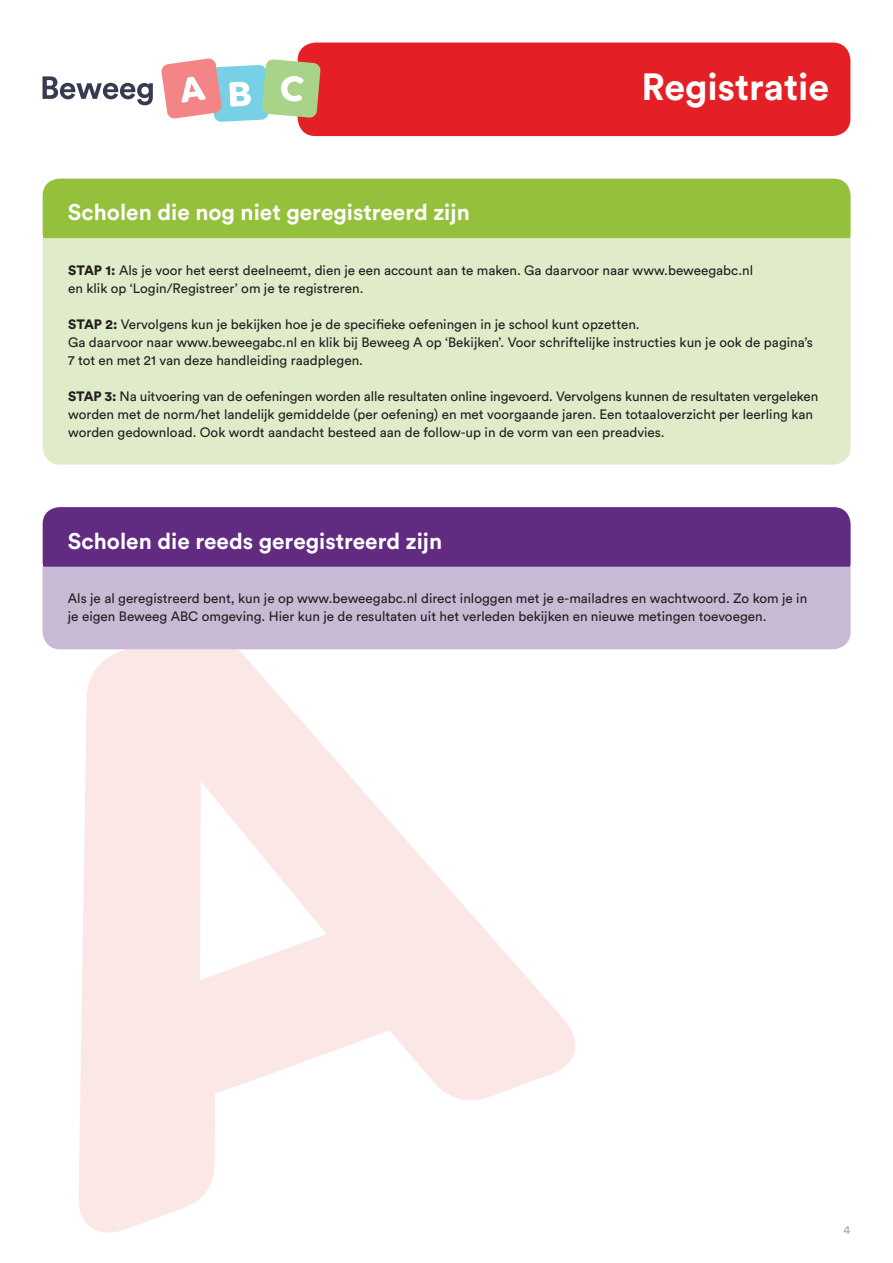
<style>
.page{position:relative;width:893px;height:1263px;background:#fff}
.page>*{position:absolute;margin:0;border:0;box-sizing:border-box;transform-origin:0 0}
.t1{font:700 37.5px "Circular Std";color:#fff}
.t2{font:700 22.5px "Circular Std";color:#fff}
.t3{font:13.5px/18px "Circular Std";color:#231f20}
.t4{font:12px "Circular Std";color:#a8a9ad}
.s1{font-weight:900}
</style>
<div class="page">
<svg style="left:78px;top:649px;width:505px;height:584px;fill:#fce7e7"></svg>
<div style="left:43px;top:179px;width:808px;height:72px;background:#95c03c;border-radius:17px"></div>
<div style="left:43px;top:507px;width:808px;height:72px;background:#612b81;border-radius:17px"></div>
<div style="left:43px;top:238px;width:808px;height:227px;background:#e0ebc9"></div>
<div style="left:43px;top:567px;width:808px;height:82px;background:#c8bad4"></div>
<div style="left:298px;top:43px;width:552px;height:93px;background:#e41f25;border-radius:18px"></div>
<svg style="left:43px;top:76px;width:110px;height:29px"></svg>
<svg style="left:161px;top:58px;width:160px;height:64px"></svg>
<h1 class="t1" style="left:642px;top:63px;width:189px">Registratie</h1>
<h2 class="t2" style="left:68px;top:198px;width:403px">Scholen die nog niet geregistreerd zijn</h2>
<p class="t3" style="left:68px;top:261px;width:686px"><span class="s1">STAP 1:</span> Als je voor het eerst deelneemt, dien je een account aan te maken. Ga daarvoor naar www.beweegabc.nl en klik op ‘Login/Registreer’ om je te registreren.</p>
<p class="t3" style="left:68px;top:315px;width:746px"><span class="s1">STAP 2:</span> Vervolgens kun je bekijken hoe je de specifieke oefeningen in je school kunt opzetten.<br>Ga daarvoor naar www.beweegabc.nl en klik bij Beweeg A op ‘Bekijken’. Voor schriftelijke instructies kun je ook de pagina’s<br>7 tot en met 21 van deze handleiding raadplegen.</p>
<p class="t3" style="left:68px;top:387px;width:752px"><span class="s1">STAP 3:</span> Na uitvoering van de oefeningen worden alle resultaten online ingevoerd. Vervolgens kunnen de resultaten vergeleken worden met de norm/het landelijk gemiddelde (per oefening) en met voorgaande jaren. Een totaaloverzicht per leerling kan worden gedownload. Ook wordt aandacht besteed aan de follow-up in de vorm van een preadvies.</p>
<h2 class="t2" style="left:68px;top:526px;width:376px">Scholen die reeds geregistreerd zijn</h2>
<p class="t3" style="left:68px;top:589px;width:741px">Als je al geregistreerd bent, kun je op www.beweegabc.nl direct inloggen met je e-mailadres en wachtwoord. Zo kom je in je eigen Beweeg ABC omgeving. Hier kun je de resultaten uit het verleden bekijken en nieuwe metingen toevoegen.</p>
<p class="t4" style="left:844px;top:1222px;width:8px">4</p>
</div>
